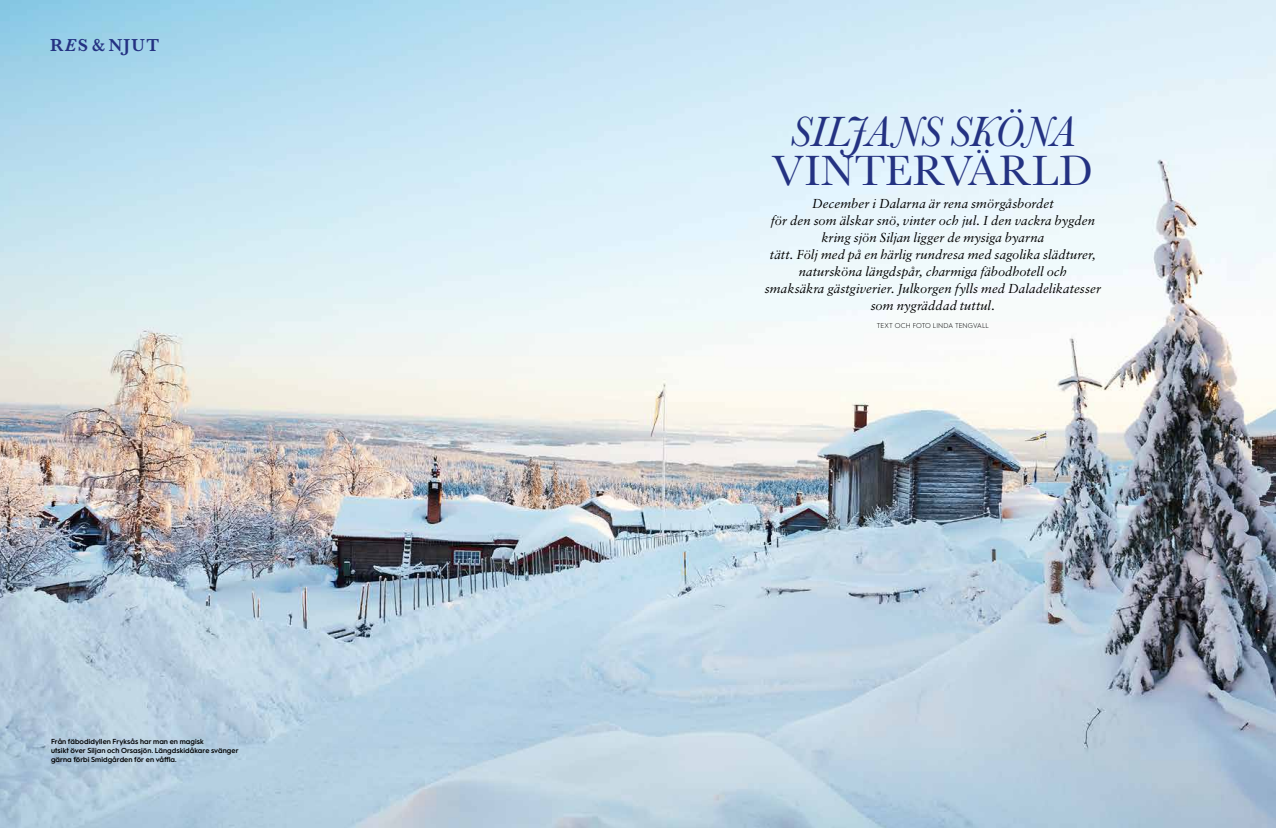
<style>
.page{position:relative;width:1276px;height:828px;background:#fff}
.page>*{position:absolute;margin:0;border:0;box-sizing:border-box;transform-origin:0 0}
.t1{font:italic 44px "Baskerville MT Std";letter-spacing:-.015em;color:#243282}
.t2{font:44px "Baskerville MT Std";letter-spacing:.015em;color:#243282}
.t3{font:600 18px "Baskerville MT Std";color:#243282}
.t4{font:italic 13px/17px "Sabon LT Std";color:#000;text-align:center}
.t5{font:600 7.3px/9px "Hurme Geometric Sans 1";letter-spacing:.01em;color:#000}
.t6{font:300 7px "Hurme Geometric Sans 1";letter-spacing:.01em;color:#000}
.s1{font-style:italic}
</style>
<div class="page">
<img style="left:0;top:0;width:1276px;height:828px">
<h2 class="t3" style="left:50px;top:34px;width:110px">R<span class="s1">E</span>S &amp; NJUT</h2>
<p class="t5" style="left:51px;top:736px;width:189px">Från fäbodidyllen Fryksås har man en magisk<br>utsikt över Siljan och Orsasjön. Längdskidåkare svänger gärna förbi Smidgården för en våffla.</p>
<h1 class="t1" style="left:789px;top:106px;width:287px">SILJANS SKÖNA</h1>
<h1 class="t2" style="left:772px;top:146px;width:322px">VINTERVÄRLD</h1>
<p class="t4" style="left:764px;top:195px;width:338px">December i Dalarna är rena smörgåsbordet<br>för den som älskar snö, vinter och jul. I den vackra bygden kring sjön Siljan ligger de mysiga byarna<br>tätt. Följ med på en härlig rundresa med sagolika slädturer, natursköna längdspår, charmiga fäbodhotell och<br>smaksäkra gästgiverier. Julkorgen fylls med Daladelikatesser som nygräddad tuttul.</p>
<p class="t6" style="left:877px;top:321px;width:114px">TEXT OCH FOTO LINDA TENGVALL</p>
</div>
